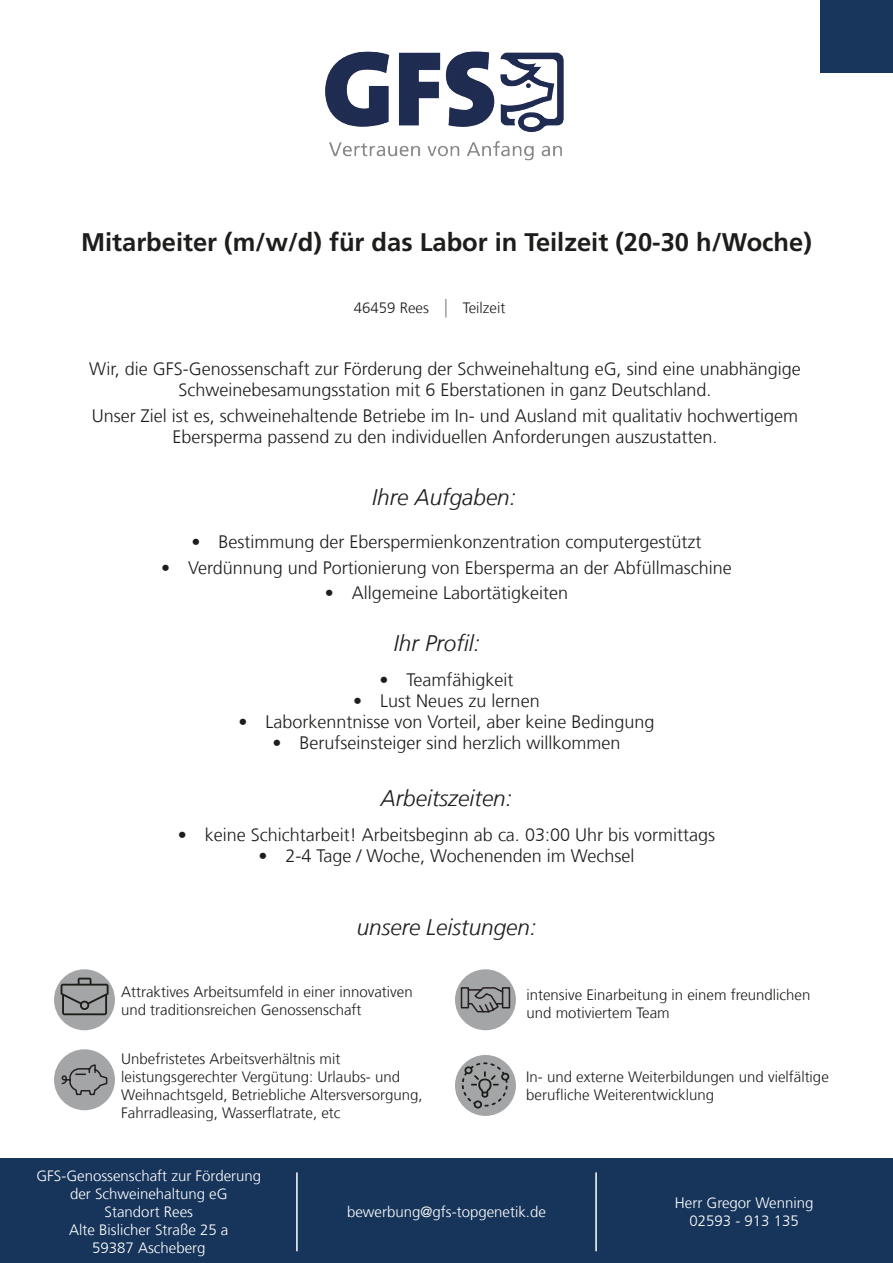
<style>
.page{position:relative;width:893px;height:1263px;background:#fff}
.page>*{position:absolute;margin:0;border:0;box-sizing:border-box;transform-origin:0 0}
.t1{font:700 25.5px "Frutiger LT Com";color:#1d1d1b}
.t2{font:italic 300 22.5px "Frutiger LT Com";color:#1d1d1b}
.t3{font:300 18px/21px "Frutiger LT Com";color:#1d1d1b;text-align:center}
.t4{font:300 15px/18px "Frutiger LT Com";color:#1d1d1b}
.t5{font:300 15px "Frutiger LT Com";color:#fff}
</style>
<div class="page">
<img style="left:325px;top:51px;width:239px;height:110px">
<div style="left:821px;top:0;width:72px;height:72px;background:#18355c"></div>
<svg style="left:445px;top:299px;width:2px;height:19px"></svg>
<div style="left:0;top:1159px;width:893px;height:104px;background:#17355b"></div>
<hr style="left:296px;top:1172px;width:2px;height:79px;background:#fff">
<hr style="left:595px;top:1172px;width:2px;height:79px;background:#fff">
<div style="left:455px;top:969px;width:61px;height:61px;background:#a4a5a6;border-radius:50%"></div>
<svg style="left:460px;top:987px;width:51px;height:26px"></svg>
<div style="left:54px;top:1049px;width:61px;height:61px;background:#a4a5a6;border-radius:50%"></div>
<svg style="left:61px;top:1064px;width:47px;height:32px"></svg>
<div style="left:54px;top:969px;width:61px;height:61px;background:#a4a5a6;border-radius:50%"></div>
<svg style="left:61px;top:978px;width:48px;height:37px"></svg>
<div style="left:455px;top:1055px;width:61px;height:61px;background:#a4a5a6;border-radius:50%"></div>
<svg style="left:462px;top:1062px;width:47px;height:46px"></svg>
<p class="t1" style="left:81px;top:227px;width:732px">Mitarbeiter (m/w/d) für das Labor in Teilzeit (20-30 h/Woche)</p>
<p class="t4" style="left:354px;top:299px;width:77px">46459 Rees</p>
<p class="t4" style="left:463px;top:299px;width:44px">Teilzeit</p>
<p class="t3" style="left:89px;top:359px;width:713px">Wir, die GFS-Genossenschaft zur Förderung der Schweinehaltung eG, sind eine unabhängige<br>Schweinebesamungsstation mit 6 Eberstationen in ganz Deutschland.</p>
<p class="t3" style="left:92px;top:405px;width:708px">Unser Ziel ist es, schweinehaltende Betriebe im In- und Ausland mit qualitativ hochwertigem<br>Ebersperma passend zu den individuellen Anforderungen auszustatten.</p>
<p class="t2" style="left:372px;top:484px;width:145px">Ihre Aufgaben:</p>
<p class="t3" style="left:191px;top:532px;width:512px">• Bestimmung der Eberspermienkonzentration computergestützt</p>
<p class="t3" style="left:161px;top:557px;width:572px">• Verdünnung und Portionierung von Ebersperma an der Abfüllmaschine</p>
<p class="t3" style="left:325px;top:582px;width:245px">• Allgemeine Labortätigkeiten</p>
<p class="t2" style="left:394px;top:630px;width:88px">Ihr Profil:</p>
<p class="t3" style="left:379px;top:670px;width:135px">• Teamfähigkeit</p>
<p class="t3" style="left:353px;top:691px;width:188px">• Lust Neues zu lernen</p>
<p class="t3" style="left:238px;top:712px;width:418px">• Laborkenntnisse von Vorteil, aber keine Bedingung</p>
<p class="t3" style="left:272px;top:733px;width:350px">• Berufseinsteiger sind herzlich willkommen</p>
<p class="t2" style="left:381px;top:785px;width:133px">Arbeitszeiten:</p>
<p class="t3" style="left:178px;top:824px;width:539px">• keine Schichtarbeit! Arbeitsbeginn ab ca. 03:00 Uhr bis vormittags</p>
<p class="t3" style="left:258px;top:845px;width:378px">• 2-4 Tage / Woche, Wochenenden im Wechsel</p>
<p class="t2" style="left:357px;top:914px;width:181px">unsere Leistungen:</p>
<p class="t4" style="left:121px;top:983px;width:293px">Attraktives Arbeitsumfeld in einer innovativen und traditionsreichen Genossenschaft</p>
<p class="t4" style="left:121px;top:1050px;width:303px">Unbefristetes Arbeitsverhältnis mit leistungsgerechter Vergütung: Urlaubs- und Weihnachtsgeld, Betriebliche Altersversorgung, Fahrradleasing, Wasserflatrate, etc</p>
<p class="t4" style="left:526px;top:986px;width:285px">intensive Einarbeitung in einem freundlichen und motiviertem Team</p>
<p class="t4" style="left:526px;top:1068px;width:304px">In- und externe Weiterbildungen und vielfältige berufliche Weiterentwicklung</p>
<p class="t5" style="left:36px;top:1166px;width:226px">GFS-Genossenschaft zur Förderung</p>
<p class="t5" style="left:70px;top:1184px;width:159px">der Schweinehaltung eG</p>
<p class="t5" style="left:105px;top:1202px;width:90px">Standort Rees</p>
<p class="t5" style="left:69px;top:1220px;width:161px">Alte Bislicher Straße 25 a</p>
<p class="t5" style="left:92px;top:1238px;width:115px">59387 Ascheberg</p>
<p class="t5" style="left:347px;top:1202px;width:200px">bewerbung@gfs-topgenetik.de</p>
<p class="t5" style="left:675px;top:1193px;width:140px">Herr Gregor Wenning</p>
<p class="t5" style="left:689px;top:1211px;width:111px">02593 - 913 135</p>
</div>
